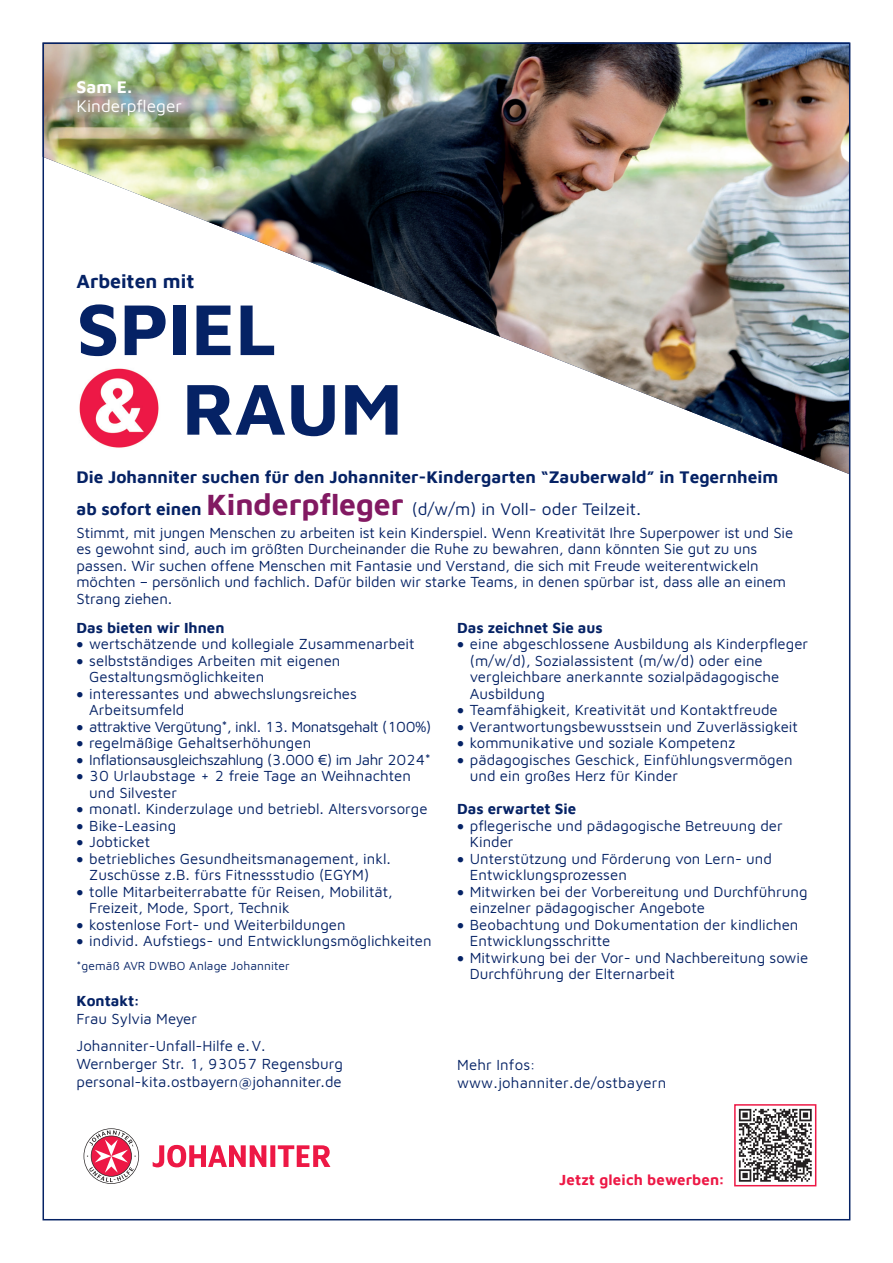
<style>
.page{position:relative;width:893px;height:1263px;background:#fff}
.page>*{position:absolute;margin:0;border:0;box-sizing:border-box;transform-origin:0 0}
.t1{font:700 74.25px/79.7px "Maven Johanniter";color:#052265}
.t2{font:700 19.5px "Maven Johanniter";color:#052265}
.t3{font:700 17.25px/32.5px "Maven Johanniter";color:#052265}
.t4{font:17.25px "Maven Johanniter";color:#fff}
.t5{font:700 17.25px "Maven Johanniter";color:#fff}
.t6{font:15px/16.5px "Maven Johanniter";color:#052265}
.t7{font:15px "Maven Johanniter";letter-spacing:-.03em;color:#052265}
.t8{font:700 15px "Maven Johanniter";color:#052265}
.t9{font:700 15px "Maven Johanniter";letter-spacing:.01em;color:#ed1845}
.t10{font:12px "Maven Johanniter";letter-spacing:.01em;color:#052265}
.s1{font-size:30px;color:#821962}
.s2{font-weight:400}
.s3{font-size:16.5px}
</style>
<div class="page">
<img style="left:46px;top:46px;width:801px;height:428px">
<img style="left:77px;top:366px;width:85px;height:85px">
<svg style="left:84px;top:1128px;width:246px;height:56px"></svg>
<div style="left:734px;top:1104px;width:82px;height:82px;border:2px solid #ed1845"></div>
<svg style="left:739px;top:1109px;width:73px;height:73px"></svg>
<p class="t5" style="left:77px;top:74px;width:57px">Sam E.</p>
<p class="t4" style="left:77px;top:94px;width:107px">Kinderpfleger</p>
<h2 class="t2" style="left:77px;top:268px;width:119px">Arbeiten mit</h2>
<h1 class="t1" style="left:182px;top:284px;width:222px;text-indent:-106px">SPIEL<br>RAUM</h1>
<p class="t3" style="left:77px;top:459px;width:703px">Die Johanniter suchen für den Johanniter-Kindergarten “Zauberwald” in Tegernheim ab sofort einen <span class="s1">Kinderpfleger</span> <span class="s2">(d/w/m) in Voll- oder Teilzeit.</span></p>
<p class="t6" style="left:77px;top:523px;width:718px">Stimmt, mit jungen Menschen zu arbeiten ist kein Kinderspiel. Wenn Kreativität Ihre Superpower ist und Sie es gewohnt sind, auch im größten Durcheinander die Ruhe zu bewahren, dann könnten Sie gut zu uns passen. Wir suchen offene Menschen mit Fantasie und Verstand, die sich mit Freude weiterentwickeln möchten – persönlich und fachlich. Dafür bilden wir starke Teams, in denen spürbar ist, dass alle an einem Strang ziehen.</p>
<p class="t8" style="left:77px;top:617px;width:149px">Das bieten wir Ihnen</p>
<p class="t6" style="left:77px;top:635px;width:340px">• wertschätzende und kollegiale Zusammenarbeit</p>
<p class="t6" style="left:89px;top:651px;width:253px;text-indent:-13px">• selbstständiges Arbeiten mit eigenen<br>Gestaltungsmöglichkeiten</p>
<p class="t6" style="left:89px;top:684px;width:269px;text-indent:-13px">• interessantes und abwechslungsreiches<br>Arbeitsumfeld</p>
<p class="t7" style="left:77px;top:716px;width:356px">• attraktive Vergütung*, inkl. 13. Monatsgehalt (100%)</p>
<p class="t6" style="left:77px;top:734px;width:236px">• regelmäßige Gehaltserhöhungen</p>
<p class="t7" style="left:77px;top:749px;width:356px">• Inflationsausgleichszahlung (3.000 €) im Jahr 2024*</p>
<p class="t6" style="left:89px;top:767px;width:323px;text-indent:-13px">• 30 Urlaubstage + 2 freie Tage an Weihnachten und Silvester</p>
<p class="t6" style="left:77px;top:800px;width:353px">• monatl. Kinderzulage und betriebl. Altersvorsorge</p>
<p class="t6" style="left:77px;top:816px;width:101px">• Bike-Leasing</p>
<p class="t6" style="left:77px;top:833px;width:75px">• Jobticket</p>
<p class="t6" style="left:77px;top:849px;width:316px;text-align:center">• betriebliches Gesundheitsmanagement, inkl.<br>Zuschüsse z.B. fürs Fitnessstudio (EGYM)</p>
<p class="t6" style="left:89px;top:882px;width:305px;text-indent:-13px">• tolle Mitarbeiterrabatte für Reisen, Mobilität,<br>Freizeit, Mode, Sport, Technik</p>
<p class="t6" style="left:77px;top:915px;width:271px">• kostenlose Fort- und Weiterbildungen</p>
<p class="t6" style="left:77px;top:932px;width:357px">• individ. Aufstiegs- und Entwicklungsmöglichkeiten</p>
<p class="t8" style="left:457px;top:617px;width:147px">Das zeichnet Sie aus</p>
<p class="t6" style="left:470px;top:635px;width:340px;text-indent:-13px">• eine abgeschlossene Ausbildung als Kinderpfleger (m/w/d), Sozialassistent (m/w/d) oder eine vergleichbare anerkannte sozialpädagogische Ausbildung</p>
<p class="t6" style="left:457px;top:701px;width:322px">• Teamfähigkeit, Kreativität und Kontaktfreude</p>
<p class="t6" style="left:457px;top:717px;width:342px">• Verantwortungsbewusstsein und Zuverlässigkeit</p>
<p class="t6" style="left:457px;top:734px;width:280px">• kommunikative und soziale Kompetenz</p>
<p class="t6" style="left:470px;top:750px;width:324px;text-indent:-13px">• pädagogisches Geschick, Einfühlungsvermögen und ein großes Herz für Kinder</p>
<p class="t8" style="left:457px;top:798px;width:121px">Das erwartet Sie</p>
<p class="t6" style="left:470px;top:816px;width:314px;text-indent:-13px">• pflegerische und pädagogische Betreuung der<br>Kinder</p>
<p class="t6" style="left:470px;top:849px;width:304px;text-indent:-13px">• Unterstützung und Förderung von Lern- und<br>Entwicklungsprozessen</p>
<p class="t6" style="left:470px;top:882px;width:339px;text-indent:-13px">• Mitwirken bei der Vorbereitung und Durchführung einzelner pädagogischer Angebote</p>
<p class="t6" style="left:470px;top:915px;width:330px;text-indent:-13px">• Beobachtung und Dokumentation der kindlichen<br>Entwicklungsschritte</p>
<p class="t6" style="left:470px;top:948px;width:340px;text-indent:-13px">• Mitwirkung bei der Vor- und Nachbereitung sowie<br>Durchführung der Elternarbeit</p>
<p class="t10" style="left:77px;top:958px;width:215px">*gemäß AVR DWBO Anlage Johanniter</p>
<p class="t8" style="left:77px;top:990px;width:64px">Kontakt:</p>
<p class="t6" style="left:77px;top:1005px;width:191px;line-height:26.5px">Frau Sylvia Meyer<br>Johanniter-Unfall-Hilfe e. V.</p>
<p class="t6" style="left:77px;top:1053px;width:268px;line-height:18px">Wernberger Str. 1, 93057 Regensburg personal-kita.ostbayern@johanniter.de</p>
<p class="t6" style="left:457px;top:1054px;width:211px;line-height:18px">Mehr Infos: www.johanniter.de/ostbayern</p>
<p class="t9" style="left:559px;top:1169px;width:167px">Jetzt gleich bewerben<span class="s3">:</span></p>
</div>
